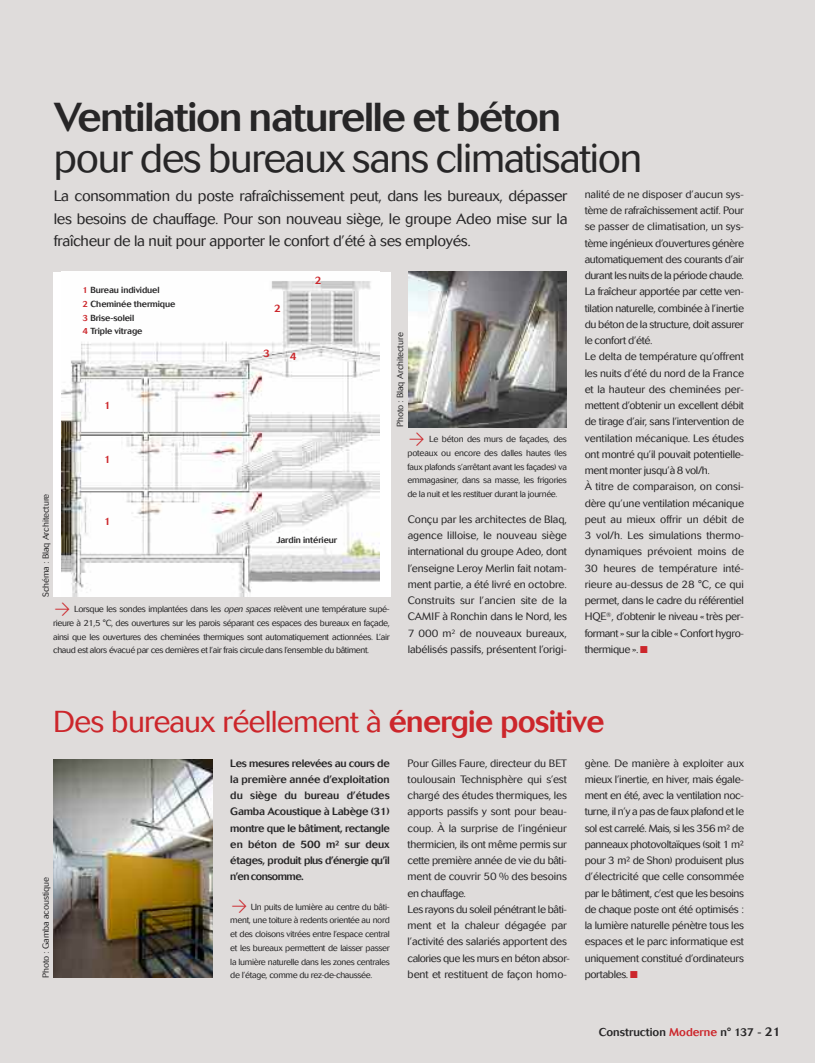
<style>
.page{position:relative;width:815px;height:1063px;background:#dfdcdb}
.page>*{position:absolute;margin:0;border:0;box-sizing:border-box;transform-origin:0 0}
.t1{font:300 40px "Cosmos";letter-spacing:-.03em;color:#272627}
.t2{font:500 40px "Cosmos";letter-spacing:-.03em;color:#272627}
.t3{font:300 30px "Cosmos";letter-spacing:-.025em;color:#cc262b}
.t4{font:300 15px/22.5px "Cosmos";letter-spacing:-.02em;color:#272627;text-align:justify}
.t5{font:500 11.25px "Cosmos";color:#272627}
.t6{font:300 10.62px/16.2px "Cosmos";letter-spacing:-.015em;color:#272627;text-align:justify}
.t7{font:500 10.62px/16.2px "Cosmos";letter-spacing:-.03em;color:#272627;text-align:justify}
.t8{font:500 10.62px "Cosmos";color:#cc262b}
.t9{font:300 8.75px/13.8px "Cosmos";letter-spacing:-.035em;color:#272627;text-align:justify}
.t10{font:500 8.75px/13.8px "Cosmos";letter-spacing:-.01em;color:#272627}
.t11{font:300 8.75px "Cosmos";letter-spacing:-.01em;color:#272627}
.s1{color:#cc262b}
.s2{font-family:"Flesh Plain";font-weight:400;font-size:18.75px;color:#cc262b}
.s3{font-style:italic}
.s4{font-weight:500}
.s5{font-size:12.5px}
</style>
<div class="page">
<img style="left:408px;top:272px;width:159px;height:155px">
<div style="left:53px;top:272px;width:337px;height:325px;background:#fff"></div>
<img style="left:62px;top:281px;width:318px;height:316px">
<img style="left:53px;top:759px;width:160px;height:219px">
<h1 class="t2" style="left:54px;top:103px;width:509px">Ventilation naturelle et béton</h1>
<h1 class="t1" style="left:54px;top:142px;width:590px">pour des bureaux sans climatisation</h1>
<h3 class="t4" style="left:54px;top:186px;width:515px">La consommation du poste rafraîchissement peut, dans les bureaux, dépasser les besoins de chauffage. Pour son nouveau siège, le groupe Adeo mise sur la fraîcheur de la nuit pour apporter le confort d’été à ses employés.</h3>
<p class="t6" style="left:585px;top:187px;width:161px;text-align:left">nalité de ne disposer d’aucun sys&shy;tème de rafraîchissement actif. Pour se passer de climatisation, un sys&shy;tème ingénieux d’ouvertures génère automatiquement des courants d’air durant les nuits de la période chaude.<br>La fraîcheur apportée par cette ven&shy;tilation naturelle, combinée à l’inertie du béton de la structure, doit assurer le confort d’été.<br>Le delta de température qu’offrent les nuits d’été du nord de la France et la hauteur des cheminées per&shy;mettent d’obtenir un excellent débit de tirage d’air, sans l’intervention de ventilation mécanique. Les études ont montré qu’il pouvait potentielle&shy;ment monter jusqu’à 8 vol/h.<br>À titre de comparaison, on consi&shy;dère qu’une ventilation mécanique peut au mieux offrir un débit de 3 vol/h. Les simulations thermo&shy;dynamiques prévoient moins de 30 heures de température inté&shy;rieure au-dessus de 28 °C, ce qui permet, dans le cadre du référentiel HQE<sup>®</sup>, d’obtenir le niveau « très per&shy;formant » sur la cible « Confort hygro&shy;thermique ». <span class="s1">■</span></p>
<p class="t8" style="left:315px;top:277px;width:8px">2</p>
<p class="t10" style="left:83px;top:284px;width:94px"><span class="s1">1</span> Bureau individuel<br><span class="s1">2</span> Cheminée thermique<br><span class="s1">3</span> Brise-soleil<br><span class="s1">4</span> Triple vitrage</p>
<p class="t8" style="left:274px;top:305px;width:8px">2</p>
<p class="t11" style="left:396px;top:427px;width:96px;rotate:-90deg">Photo : Blaq Architecture</p>
<p class="t8" style="left:263px;top:349px;width:8px">3</p>
<p class="t8" style="left:290px;top:352px;width:8px">4</p>
<p class="t8" style="left:104px;top:401px;width:8px">1</p>
<p class="t9" style="left:407px;top:433px;width:161px"><span class="s2">A</span> Le béton des murs de façades, des poteaux ou encore des dalles hautes (les faux plafonds s’arrêtant avant les façades) va emmagasiner, dans sa masse, les frigories de la nuit et les restituer durant la journée.</p>
<p class="t8" style="left:104px;top:456px;width:8px">1</p>
<p class="t11" style="left:42px;top:597px;width:105px;rotate:-90deg">Schéma : Blaq Architecture</p>
<p class="t6" style="left:408px;top:512px;width:161px">Conçu par les architectes de Blaq, agence lilloise, le nouveau siège international du groupe Adeo, dont l’enseigne Leroy Merlin fait notam&shy;ment partie, a été livré en octobre.<br>Construits sur l’ancien site de la CAMIF à Ronchin dans le Nord, les 7 000 m<sup>2</sup> de nouveaux bureaux, labélisés passifs, présentent l’origi-</p>
<p class="t8" style="left:104px;top:518px;width:8px">1</p>
<p class="t10" style="left:276px;top:534px;width:62px">Jardin intérieur</p>
<p class="t9" style="left:53px;top:603px;width:338px"><span class="s2">A</span> Lorsque les sondes implantées dans les <span class="s3">open spaces</span> relèvent une température supé&shy;rieure à 21,5 °C, des ouvertures sur les parois séparant ces espaces des bureaux en façade, ainsi que les ouvertures des cheminées thermiques sont automatiquement actionnées. L’air chaud est alors évacué par ces dernières et l’air frais circule dans l’ensemble du bâtiment.</p>
<h2 class="t3" style="left:53px;top:710px;width:553px">Des bureaux réellement à <span class="s4">énergie positive</span></h2>
<p class="t11" style="left:42px;top:978px;width:102px;rotate:-90deg">Photo : Gamba acoustique</p>
<p class="t7" style="left:230px;top:756px;width:161px">Les mesures relevées au cours de la première année d’exploitation du siège du bureau d’études Gamba Acoustique à Labège (31) montre que le bâtiment, rectangle en béton de 500 m² sur deux étages, produit plus d’énergie qu’il n’en consomme.</p>
<p class="t9" style="left:230px;top:900px;width:161px"><span class="s2">A</span> Un puits de lumière au centre du bâti&shy;ment, une toiture à redents orientée au nord et des cloisons vitrées entre l’espace central et les bureaux permettent de laisser passer la lumière naturelle dans les zones centrales de l’étage, comme du rez-de-chaussée.</p>
<p class="t6" style="left:408px;top:756px;width:164px;text-align:left">Pour Gilles Faure, directeur du BET toulousain Technisphère qui s’est chargé des études thermiques, les apports passifs y sont pour beau&shy;coup. À la surprise de l’ingénieur thermicien, ils ont même permis sur cette première année de vie du bâti&shy;ment de couvrir 50 % des besoins en chauffage.<br>Les rayons du soleil pénétrant le bâti&shy;ment et la chaleur dégagée par l’activité des salariés apportent des calories que les murs en béton absor&shy;bent et restituent de façon homo-</p>
<p class="t6" style="left:585px;top:756px;width:161px">gène. De manière à exploiter aux mieux l’inertie, en hiver, mais égale&shy;ment en été, avec la ventilation noc&shy;turne, il n’y a pas de faux plafond et le sol est carrelé. Mais, si les 356 m² de panneaux photovoltaïques (soit 1 m² pour 3 m² de Shon) produisent plus d’électricité que celle consommée par le bâtiment, c’est que les besoins de chaque poste ont été optimisés : la lumière naturelle pénètre tous les espaces et le parc informatique est uniquement constitué d’ordinateurs portables. <span class="s1">■</span></p>
<p class="t5" style="left:599px;top:1028px;width:184px">Construction <span class="s1">Moderne</span> n° 137 - <span class="s5">21</span></p>
</div>
